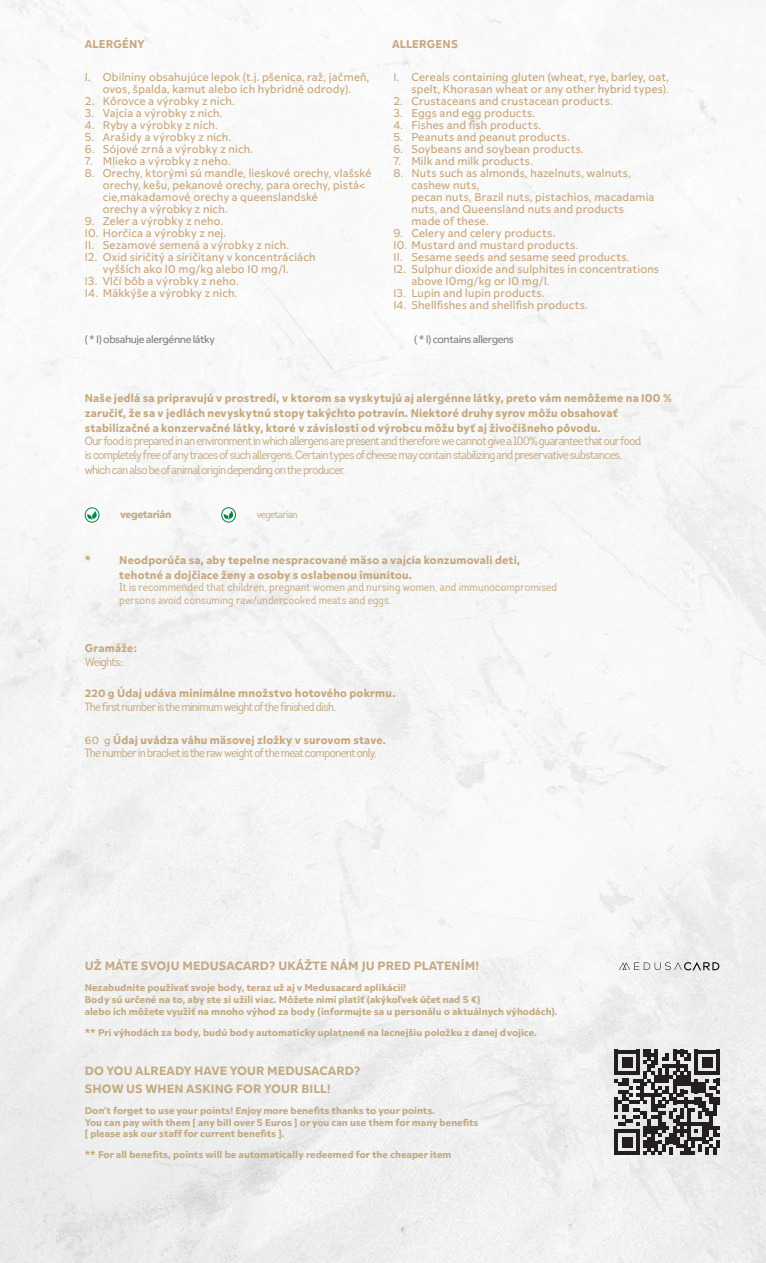
<style>
.page{position:relative;width:766px;height:1263px;background:#fff}
.page>*{position:absolute;margin:0;border:0;box-sizing:border-box;transform-origin:0 0}
.t1{font:12px/13.5px "Intro Cond";letter-spacing:-.045em;color:#c4a983}
.t2{font:800 12px/18.6px "Inter";letter-spacing:.01em;color:#c4a983}
.t3{font:500 11.25px/12px "Inter";letter-spacing:.015em;color:#c7a77d}
.t4{font:800 11.25px/15px "Inter";letter-spacing:.02em;color:#c7a77d}
.t5{font:11.25px/13.5px "Intro Cond";letter-spacing:.015em;color:#c7a77d}
.t6{font:500 10.5px "Inter";letter-spacing:-.04em;color:#808285}
.t7{font:800 10.5px "Inter";letter-spacing:-.035em;color:#c4a983}
.t8{font:10.5px "Intro Cond";letter-spacing:-.04em;color:#c4a983}
.t9{font:800 9.75px/11.7px "Inter";color:#c4a983}
.s1{font-size:10.5px}
.s2{font-weight:500;font-size:10.5px}
</style>
<div class="page">
<img style="left:0;top:0;width:765px;height:1263px">
<div style="left:85px;top:507px;width:14px;height:16px;border:1px solid #008947;border-radius:50%"></div>
<svg style="left:87px;top:511px;width:10px;height:9px"></svg>
<div style="left:221px;top:507px;width:15px;height:15px;border:1px solid #008947;border-radius:50%"></div>
<svg style="left:223px;top:511px;width:10px;height:9px"></svg>
<svg style="left:614px;top:1050px;width:105px;height:105px"></svg>
<svg style="left:619px;top:962px;width:100px;height:8px"></svg>
<p class="t4" style="left:85px;top:37px;width:61px">ALERGÉNY</p>
<p class="t4" style="left:392px;top:37px;width:67px">ALLERGENS</p>
<p class="t3" style="left:85px;top:71px;width:286px;text-align:center">1. Obilniny obsahujúce lepok (t.j. pšenica, raž, jačmeň, ovos, špalda, kamut alebo ich hybridné odrody).</p>
<p class="t3" style="left:85px;top:95px;width:151px">2. Kôrovce a výrobky z nich.</p>
<p class="t3" style="left:85px;top:107px;width:139px">3. Vajcia a výrobky z nich.</p>
<p class="t3" style="left:85px;top:119px;width:134px">4. Ryby a výrobky z nich.</p>
<p class="t3" style="left:85px;top:131px;width:148px">5. Arašidy a výrobky z nich.</p>
<p class="t3" style="left:85px;top:143px;width:170px">6. Sójové zrná a výrobky z nich.</p>
<p class="t3" style="left:85px;top:155px;width:147px">7. Mlieko a výrobky z neho.</p>
<p class="t3" style="left:103px;top:167px;width:270px;text-indent:-18px">8. Orechy, ktorými sú mandle, lieskové orechy, vlašské orechy, kešu, pekanové orechy, para orechy, pistá&lt; cie,makadamové orechy a queenslandské<br>orechy a výrobky z nich.</p>
<p class="t3" style="left:85px;top:215px;width:140px">9. Zeler a výrobky z neho.</p>
<p class="t3" style="left:85px;top:227px;width:143px">10. Horčica a výrobky z nej.</p>
<p class="t3" style="left:85px;top:239px;width:206px">11. Sezamové semená a výrobky z nich.</p>
<p class="t3" style="left:103px;top:251px;width:214px;text-indent:-18px">12. Oxid siričitý a siričitany v koncentráciách vyšších ako 10 mg/kg alebo 10 mg/l.</p>
<p class="t3" style="left:85px;top:275px;width:155px">13. Vlčí bôb a výrobky z neho.</p>
<p class="t3" style="left:85px;top:287px;width:154px">14. Mäkkýše a výrobky z nich.</p>
<p class="t3" style="left:393px;top:71px;width:277px;text-align:right">1. Cereals containing gluten (wheat, rye, barley, oat, spelt, Khorasan wheat or any other hybrid types).</p>
<p class="t3" style="left:393px;top:95px;width:221px">2. Crustaceans and crustacean products.</p>
<p class="t3" style="left:393px;top:107px;width:143px">3. Eggs and egg products.</p>
<p class="t3" style="left:393px;top:119px;width:149px">4. Fishes and fish products.</p>
<p class="t3" style="left:393px;top:131px;width:178px">5. Peanuts and peanut products.</p>
<p class="t3" style="left:393px;top:143px;width:192px">6. Soybeans and soybean products.</p>
<p class="t3" style="left:393px;top:155px;width:141px">7. Milk and milk products.</p>
<p class="t3" style="left:411px;top:167px;width:244px;text-indent:-18px">8. Nuts such as almonds, hazelnuts, walnuts, cashew nuts,<br>pecan nuts, Brazil nuts, pistachios, macadamia nuts, and Queensland nuts and products made of these.</p>
<p class="t3" style="left:393px;top:227px;width:163px">9. Celery and celery products.</p>
<p class="t3" style="left:393px;top:239px;width:186px">10. Mustard and mustard products.</p>
<p class="t3" style="left:393px;top:251px;width:238px">11. Sesame seeds and sesame seed products.</p>
<p class="t3" style="left:411px;top:263px;width:249px;text-indent:-18px">12. Sulphur dioxide and sulphites in concentrations above 10mg/kg or 10 mg/l.</p>
<p class="t3" style="left:393px;top:287px;width:153px">13. Lupin and lupin products.</p>
<p class="t3" style="left:393px;top:299px;width:196px">14. Shellfishes and shellfish products.</p>
<p class="t6" style="left:85px;top:333px;width:132px">( * 1) obsahuje alergénne látky</p>
<p class="t6" style="left:414px;top:333px;width:101px">( * 1) contains allergens</p>
<p class="t4" style="left:85px;top:390px;width:588px">Naše jedlá sa pripravujú v prostredí, v ktorom sa vyskytujú aj alergénne látky, preto vám nemôžeme na 100 % zaručiť, že sa v jedlách nevyskytnú stopy takýchto potravín. Niektoré druhy syrov môžu obsahovať stabilizačné a konzervačné látky, ktoré v závislosti od výrobcu môžu byť aj živočíšneho pôvodu.</p>
<p class="t1" style="left:85px;top:435px;width:558px">Our food is prepared in an environment in which allergens are present and therefore we cannot give a 100% guarantee that our food is completely free of any traces of such allergens. Certain types of cheese may contain stabilizing and preservative substances,</p>
<p class="t1" style="left:85px;top:463px;width:261px">which can also be of animal origin depending on the producer.</p>
<p class="t7" style="left:120px;top:507px;width:53px">vegetarián</p>
<p class="t8" style="left:257px;top:508px;width:42px">vegetarian</p>
<p class="t4" style="left:85px;top:552px;width:8px">*</p>
<p class="t4" style="left:119px;top:552px;width:402px">Neodporúča sa, aby tepelne nespracované mäso a vajcia konzumovali deti, tehotné a dojčiace ženy a osoby s oslabenou imunitou.</p>
<p class="t5" style="left:119px;top:580px;width:439px">It is recommended that children, pregnant women and nursing women, and immunocompromised persons avoid consuming raw/undercooked meats and eggs.</p>
<p class="t4" style="left:85px;top:641px;width:53px">Gramáže:</p>
<p class="t1" style="left:85px;top:655px;width:39px">Weights:</p>
<p class="t4" style="left:85px;top:686px;width:312px"><span class="s1">220 g</span> Údaj udáva minimálne množstvo hotového pokrmu.</p>
<p class="t1" style="left:85px;top:700px;width:252px">The first number is the minimum weight of the finished dish.</p>
<p class="t4" style="left:85px;top:732px;width:302px"><span class="s2">60 g</span> Údaj uvádza váhu mäsovej zložky v surovom stave.</p>
<p class="t1" style="left:85px;top:747px;width:293px">The number in bracket is the raw weight of the meat component only.</p>
<p class="t2" style="left:85px;top:957px;width:395px">UŽ MÁTE SVOJU MEDUSACARD? UKÁŽTE NÁM JU PRED PLATENÍM!</p>
<p class="t9" style="left:85px;top:982px;width:474px">Nezabudnite používať svoje body, teraz už aj v Medusacard aplikácii!<br>Body sú určené na to, aby ste si užili viac. Môžete nimi platiť (akýkoľvek účet nad 5 €)<br>alebo ich môžete využiť na mnoho výhod za body (informujte sa u personálu o aktuálnych výhodách).</p>
<p class="t9" style="left:85px;top:1026px;width:453px">** Pri výhodách za body, budú body automaticky uplatnené na lacnejšiu položku z danej dvojice.</p>
<p class="t2" style="left:85px;top:1061px;width:277px">DO YOU ALREADY HAVE YOUR MEDUSACARD?<br>SHOW US WHEN ASKING FOR YOUR BILL!</p>
<p class="t9" style="left:85px;top:1105px;width:395px">Don’t forget to use your points! Enjoy more benefits thanks to your points.<br>You can pay with them [ any bill over 5 Euros ] or you can use them for many benefits [ please ask our staff for current benefits ].</p>
<p class="t9" style="left:85px;top:1149px;width:368px">** For all benefits, points will be automatically redeemed for the cheaper item</p>
</div>
